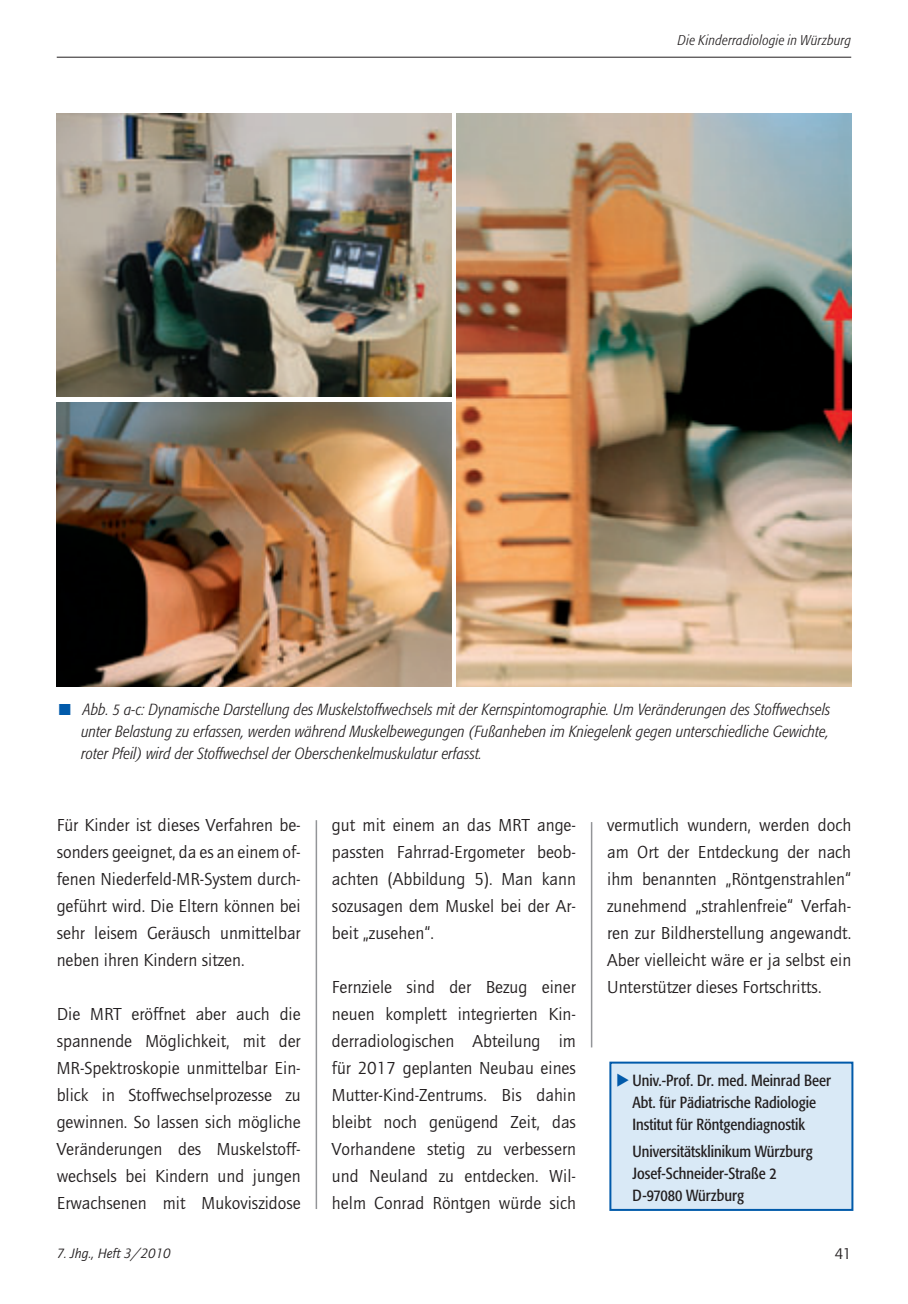
<style>
.page{position:relative;width:908px;height:1304px;background:#fff}
.page>*{position:absolute;margin:0;border:0;box-sizing:border-box;transform-origin:0 0}
.t1{font:18px/27px "Quay";color:#231f20;text-align:justify}
.t2{font:italic 300 condensed 16px/22px "Formata";letter-spacing:.01em;color:#231f20;text-align:justify}
.t3{font:condensed 16px/22px "Formata";color:#231f20}
.t4{font:16px "Quay";color:#231f20}
.t5{font:italic 300 condensed 14px "Formata";letter-spacing:.02em;color:#231f20}
.t6{font:italic 14px "Ouay";color:#231f20}
.s1{color:#015aaa}
</style>
<div class="page">
<hr style="left:57px;top:57px;width:793px;height:1px;background:#231f20">
<hr style="left:590px;top:822px;width:2px;height:225px;background:#939598">
<hr style="left:315px;top:820px;width:2px;height:389px;background:#939598">
<img style="left:57px;top:113px;width:394px;height:284px">
<img style="left:57px;top:403px;width:394px;height:283px">
<img style="left:456px;top:113px;width:394px;height:573px">
<div style="left:610px;top:1063px;width:242px;height:147px;background:#d9e9f6"></div>
<div style="left:609px;top:1062px;width:244px;height:149px;border:2px solid #015aaa"></div>
<p class="t5" style="left:677px;top:32px;width:175px">Die Kinderradiologie in Würzburg</p>
<p class="t2" style="left:81px;top:699px;width:750px;text-indent:-23px"><span class="s1">■</span> Abb. 5 a-c: Dynamische Darstellung des Muskelstoffwechsels mit der Kernspintomographie. Um Veränderungen des Stoffwechsels unter Belastung zu erfassen, werden während Muskelbewegungen (Fußanheben im Kniegelenk gegen unterschiedliche Gewichte, roter Pfeil) wird der Stoffwechsel der Oberschenkelmuskulatur erfasst.</p>
<p class="t1" style="left:57px;top:812px;width:245px">Für Kinder ist dieses Verfahren be&shy;sonders geeignet, da es an einem of&shy;fenen Niederfeld-MR-System durch&shy;geführt wird. Die Eltern können bei sehr leisem Geräusch unmittelbar neben ihren Kindern sitzen.</p>
<p class="t1" style="left:57px;top:1001px;width:245px">Die MRT eröffnet aber auch die spannende Möglichkeit, mit der MR-Spektroskopie unmittelbar Ein&shy;blick in Stoffwechselprozesse zu gewinnen. So lassen sich mögliche Veränderungen des Muskelstoff&shy;wechsels bei Kindern und jungen Erwachsenen mit Mukoviszidose</p>
<p class="t1" style="left:332px;top:812px;width:245px">gut mit einem an das MRT ange&shy;passten Fahrrad-Ergometer beob&shy;achten (Abbildung 5). Man kann sozusagen dem Muskel bei der Ar&shy;beit „zusehen“.</p>
<p class="t1" style="left:332px;top:974px;width:245px">Fernziele sind der Bezug einer neuen komplett integrierten Kin&shy;derradiologischen Abteilung im für 2017 geplanten Neubau eines Mutter-Kind-Zentrums. Bis dahin bleibt noch genügend Zeit, das Vorhandene stetig zu verbessern und Neuland zu entdecken. Wil&shy;helm Conrad Röntgen würde sich</p>
<p class="t1" style="left:607px;top:812px;width:245px">vermutlich wundern, werden doch am Ort der Entdeckung der nach ihm benannten „Röntgenstrahlen“ zunehmend „strahlenfreie“ Verfah&shy;ren zur Bildherstellung angewandt.<br>Aber vielleicht wäre er ja selbst ein Unterstützer dieses Fortschritts.</p>
<p class="t3" style="left:632px;top:1069px;width:200px">Univ.-Prof. Dr. med. Meinrad Beer<br>Abt. für Pädiatrische Radiologie<br>Institut für Röntgendiagnostik</p>
<p class="t3" style="left:632px;top:1141px;width:182px">Universitätsklinikum Würzburg<br>Josef-Schneider-Straße 2<br>D-97080 Würzburg</p>
<p class="t6" style="left:57px;top:1245px;width:115px">7. Jhg., Heft 3/2010</p>
<p class="t4" style="left:834px;top:1245px;width:18px">41</p>
</div>
